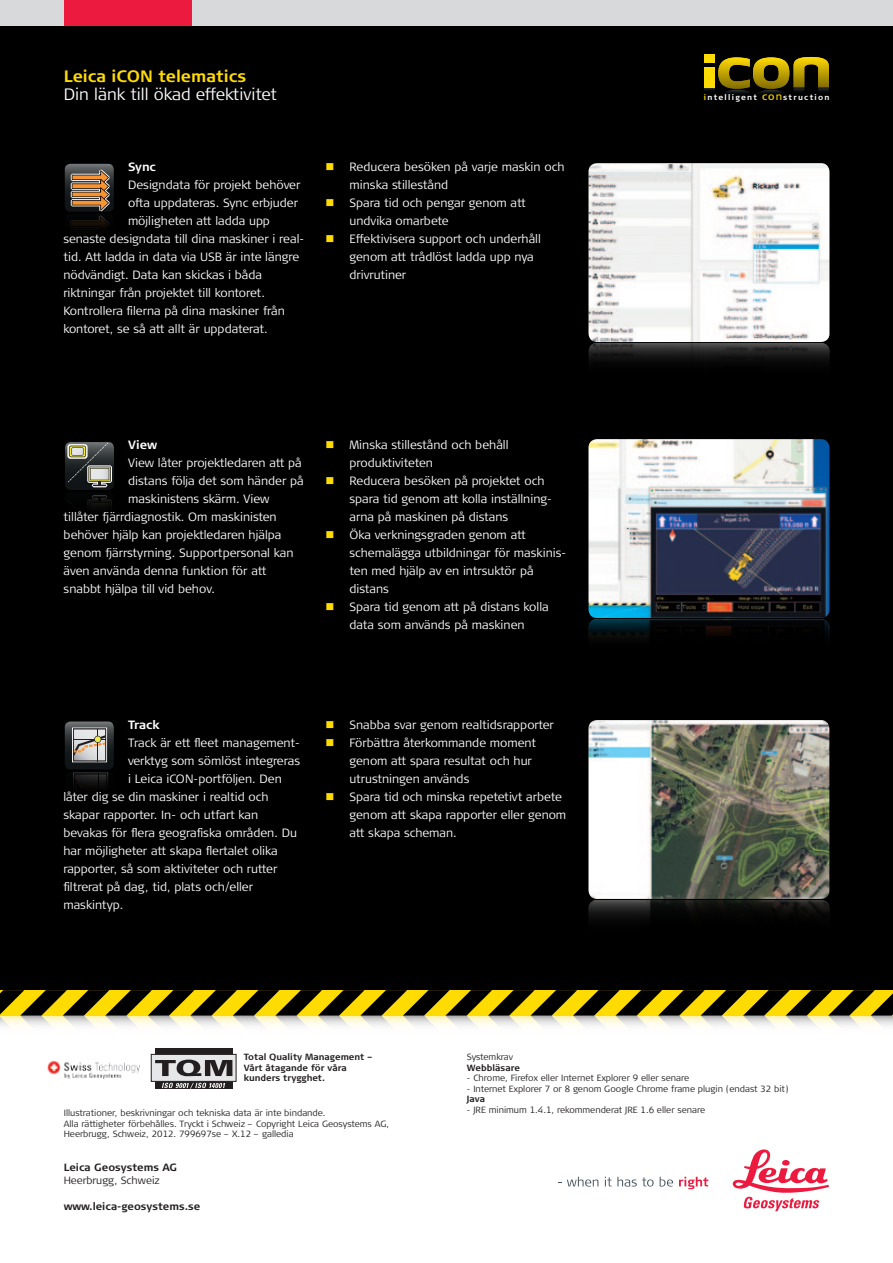
<style>
.page{position:relative;width:893px;height:1263px;background:#fff}
.page>*{position:absolute;margin:0;border:0;box-sizing:border-box;transform-origin:0 0}
.t1{font:300 16.5px "Signa Column";color:#fff}
.t2{font:700 16.5px "Signa Column";color:#ffdc01}
.t3{font:300 12px/18px "Signa Column";color:#fff}
.t4{font:700 12px "Signa Column";color:#fff}
.t5{font:700 10.5px "Signa Column";color:#231f20}
.t6{font:300 10.5px "Signa Column";color:#231f20}
.t7{font:300 9px/10.5px "Signa Column";color:#231f20}
.t8{font:700 9px/10.5px "Signa Column";color:#231f20}
.t9{font:300 9px "Signa Column";letter-spacing:-.02em;color:#231f20}
.t10{font:700 7.8px "Signa Column";letter-spacing:.16em;color:#fff}
.s1{color:#ffdc01}
.s2{font-weight:400;font-size:10.5px;color:#ffdc01}
</style>
<div class="page">
<div style="left:155px;top:1048px;width:77px;height:41px;background:#231f20"></div>
<svg style="left:162px;top:1083px;width:63px;height:6px"></svg>
<div style="left:151px;top:1054px;width:85px;height:27px;background:#e6e7e9;border:1px solid #231f20"></div>
<svg style="left:155px;top:1059px;width:77px;height:17px"></svg>
<img style="left:47px;top:1060px;width:93px;height:19px">
<div style="left:0;top:26px;width:893px;height:970px;background:#000"></div>
<div style="left:0;top:0;width:893px;height:26px;background:#d8d9db"></div>
<div style="left:64px;top:0;width:127px;height:26px;background:#ed1a40"></div>
<svg style="left:0;top:990px;width:893px;height:36px;background:#a0923c"></svg>
<img style="left:724px;top:90px;width:26px;height:4px">
<img style="left:704px;top:88px;width:10px;height:3px">
<img style="left:793px;top:89px;width:36px;height:3px">
<img style="left:758px;top:90px;width:26px;height:4px">
<div style="left:704px;top:67px;width:10px;height:20px;background:#ffdc01"></div>
<div style="left:704px;top:55px;width:10px;height:8px;background:#ffdc01"></div>
<svg style="left:718px;top:57px;width:111px;height:32px"></svg>
<svg style="left:567px;top:1177px;width:31px;height:9px"></svg>
<svg style="left:605px;top:1177px;width:49px;height:9px"></svg>
<svg style="left:660px;top:1177px;width:13px;height:9px"></svg>
<svg style="left:679px;top:1177px;width:29px;height:12px"></svg>
<svg style="left:733px;top:1149px;width:96px;height:62px"></svg>
<div style="left:64px;top:491px;width:51px;height:31px;border:1px solid #000;border-radius:6px"></div>
<div style="left:63px;top:213px;width:52px;height:31px;border:1px solid #000;border-radius:6px"></div>
<div style="left:63px;top:770px;width:52px;height:31px;border:1px solid #000;border-radius:6px"></div>
<svg style="left:64px;top:443px;width:51px;height:78px"></svg>
<div style="left:64px;top:441px;width:51px;height:50px;border:1px solid #000;border-radius:6px"></div>
<svg style="left:64px;top:164px;width:51px;height:79px"></svg>
<div style="left:63px;top:162px;width:52px;height:51px;border:1px solid #000;border-radius:6px"></div>
<svg style="left:64px;top:722px;width:51px;height:79px"></svg>
<div style="left:63px;top:720px;width:52px;height:51px;border:1px solid #000;border-radius:6px"></div>
<img style="left:588px;top:439px;width:241px;height:186px">
<img style="left:588px;top:163px;width:241px;height:179px">
<svg style="left:588px;top:619px;width:241px;height:52px"></svg>
<img style="left:591px;top:343px;width:238px;height:19px">
<img style="left:588px;top:720px;width:241px;height:186px">
<svg style="left:588px;top:900px;width:241px;height:51px"></svg>
<h1 class="t2" style="left:64px;top:67px;width:184px">Leica iCON telematics</h1>
<h1 class="t1" style="left:64px;top:85px;width:215px">Din länk till ökad effektivitet</h1>
<p class="t10" style="left:704px;top:93px;width:127px"><span class="s1">i</span>ntelligent <span class="s1">CO</span><span class="s2">n</span>struction</p>
<p class="t4" style="left:128px;top:159px;width:29px">Sync</p>
<p class="t3" style="left:128px;top:176px;width:174px">Designdata för projekt behöver</p>
<p class="t3" style="left:128px;top:194px;width:172px">ofta uppdateras. Sync erbjuder</p>
<p class="t3" style="left:128px;top:212px;width:143px">möjligheten att ladda upp</p>
<p class="t3" style="left:63px;top:230px;width:243px">senaste designdata till dina maskiner i real-</p>
<p class="t3" style="left:63px;top:248px;width:237px">tid. Att ladda in data via USB är inte längre</p>
<p class="t3" style="left:63px;top:266px;width:200px">nödvändigt. Data kan skickas i båda</p>
<p class="t3" style="left:63px;top:284px;width:203px">riktningar från projektet till kontoret.</p>
<p class="t3" style="left:63px;top:302px;width:223px">Kontrollera filerna på dina maskiner från</p>
<p class="t3" style="left:63px;top:320px;width:206px">kontoret, se så att allt är uppdaterat.</p>
<p class="t3" style="left:350px;top:158px;width:217px;text-indent:-24px"><span class="s1">■</span> Reducera besöken på varje maskin och minska stillestånd</p>
<p class="t3" style="left:350px;top:194px;width:178px;text-indent:-24px"><span class="s1">■</span> Spara tid och pengar genom att undvika omarbete</p>
<p class="t3" style="left:350px;top:230px;width:193px;text-indent:-24px"><span class="s1">■</span> Effektivisera support och underhåll genom att trådlöst ladda upp nya drivrutiner</p>
<p class="t4" style="left:128px;top:438px;width:30px">View</p>
<p class="t3" style="left:128px;top:454px;width:175px">View låter projektledaren att på</p>
<p class="t3" style="left:128px;top:472px;width:177px">distans följa det som händer på</p>
<p class="t3" style="left:128px;top:490px;width:143px">maskinistens skärm. View</p>
<p class="t3" style="left:64px;top:508px;width:214px">tillåter fjärrdiagnostik. Om maskinisten</p>
<p class="t3" style="left:64px;top:526px;width:219px">behöver hjälp kan projektledaren hjälpa</p>
<p class="t3" style="left:64px;top:544px;width:231px">genom fjärrstyrning. Supportpersonal kan</p>
<p class="t3" style="left:64px;top:562px;width:204px">även använda denna funktion för att</p>
<p class="t3" style="left:64px;top:580px;width:153px">snabbt hjälpa till vid behov.</p>
<p class="t3" style="left:350px;top:436px;width:160px;text-indent:-24px"><span class="s1">■</span> Minska stillestånd och behåll produktiviteten</p>
<p class="t3" style="left:350px;top:472px;width:204px;text-indent:-24px"><span class="s1">■</span> Reducera besöken på projektet och spara tid genom att kolla inställning&shy;arna på maskinen på distans</p>
<p class="t3" style="left:350px;top:526px;width:218px;text-indent:-24px"><span class="s1">■</span> Öka verkningsgraden genom att schemalägga utbildningar för maskinis&shy;ten med hjälp av en intrsuktör på distans</p>
<p class="t3" style="left:326px;top:598px;width:225px;text-align:center"><span class="s1">■</span> Spara tid genom att på distans kolla data som används på maskinen</p>
<p class="t4" style="left:128px;top:718px;width:33px">Track</p>
<p class="t3" style="left:128px;top:734px;width:174px">Track är ett fleet management-</p>
<p class="t3" style="left:128px;top:752px;width:174px">verktyg som sömlöst integreras</p>
<p class="t3" style="left:128px;top:770px;width:155px">i Leica iCON-portföljen. Den</p>
<p class="t3" style="left:63px;top:788px;width:207px">låter dig se din maskiner i realtid och</p>
<p class="t3" style="left:63px;top:806px;width:196px">skapar rapporter. In- och utfart kan</p>
<p class="t3" style="left:63px;top:824px;width:235px">bevakas för flera geografiska områden. Du</p>
<p class="t3" style="left:63px;top:842px;width:216px">har möjligheter att skapa flertalet olika</p>
<p class="t3" style="left:63px;top:860px;width:216px">rapporter, så som aktiviteter och rutter</p>
<p class="t3" style="left:63px;top:878px;width:191px">filtrerat på dag, tid, plats och/eller</p>
<p class="t3" style="left:63px;top:896px;width:62px">maskintyp.</p>
<p class="t3" style="left:326px;top:716px;width:230px"><span class="s1">■</span> Snabba svar genom realtidsrapporter</p>
<p class="t3" style="left:350px;top:734px;width:188px;text-indent:-24px"><span class="s1">■</span> Förbättra återkommande moment genom att spara resultat och hur utrustningen används</p>
<p class="t3" style="left:350px;top:788px;width:218px;text-indent:-24px"><span class="s1">■</span> Spara tid och minska repetetivt arbete genom att skapa rapporter eller genom att skapa scheman.</p>
<p class="t8" style="left:244px;top:1052px;width:130px">Total Quality Management –<br>Vårt åtagande för våra kunders trygghet.</p>
<p class="t9" style="left:467px;top:1052px;width:48px">Systemkrav</p>
<p class="t8" style="left:467px;top:1062px;width:55px">Webbläsare</p>
<p class="t7" style="left:467px;top:1073px;width:224px">- Chrome, Firefox eller Internet Explorer 9 eller senare</p>
<p class="t7" style="left:467px;top:1083px;width:323px">- Internet Explorer 7 or 8 genom Google Chrome frame plugin (endast 32 bit)</p>
<p class="t8" style="left:467px;top:1094px;width:20px">Java</p>
<p class="t7" style="left:467px;top:1104px;width:240px">- JRE minimum 1.4.1, rekommenderat JRE 1.6 eller senare</p>
<p class="t7" style="left:64px;top:1108px;width:327px">Illustrationer, beskrivningar och tekniska data är inte bindande.<br>Alla rättigheter förbehålles. Tryckt i Schweiz – Copyright Leica Geosystems AG,<br>Heerbrugg, Schweiz, 2012. 799697se – X.12 – galledia</p>
<p class="t5" style="left:64px;top:1161px;width:115px">Leica Geosystems AG</p>
<p class="t6" style="left:64px;top:1174px;width:98px">Heerbrugg, Schweiz</p>
<p class="t5" style="left:64px;top:1200px;width:138px">www.leica-geosystems.se</p>
</div>
